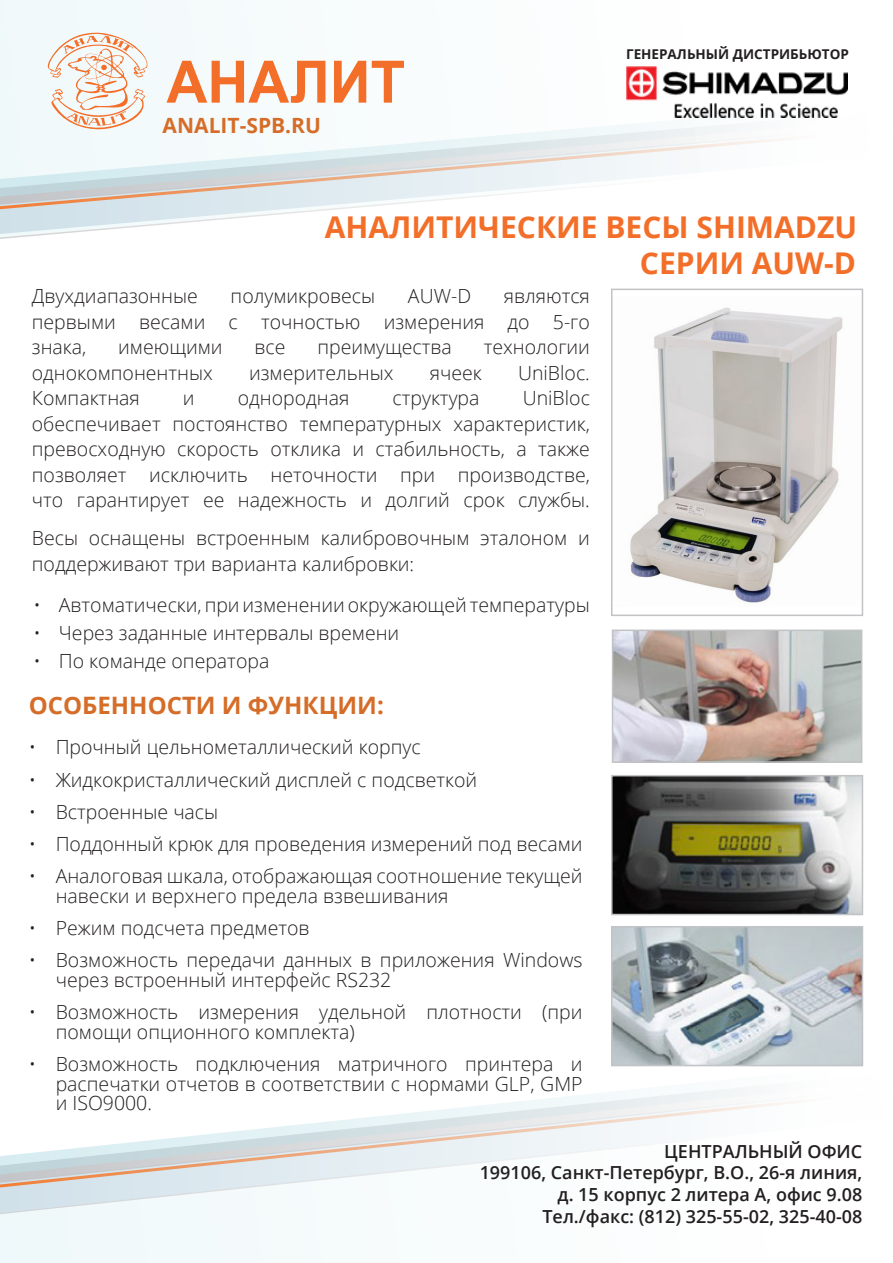
<style>
.page{position:relative;width:893px;height:1263px;background:#fff}
.page>*{position:absolute;margin:0;border:0;box-sizing:border-box;transform-origin:0 0}
.t1{font:700 30px "Open Sans";color:#f36e28}
.подзаголовок{font:700 24px "Open Sans";color:#d56d29}
.t2{font:700 21px "Open Sans";color:#d56d29}
.текст{font:300 19.5px/25.5px "Open Sans";color:#231f20}
.t3{font:600 18px/21.6px "Open Sans";color:#231f20;text-align:right}
.t4{font:700 13.5px "Open Sans";color:#231f20}
</style>
<div class="page">
<div style="left:0;top:0;width:404px;height:239px;background:#f5fbfb"></div>
<div style="left:0;top:1219px;width:264px;height:44px;background:#f2f9fa"></div>
<svg style="left:167px;top:61px;width:237px;height:39px"></svg>
<svg style="left:46px;top:32px;width:114px;height:68px"></svg>
<img style="left:626px;top:66px;width:222px;height:34px">
<svg style="left:0;top:217px;width:404px;height:21px"></svg>
<svg style="left:0;top:100px;width:838px;height:20px"></svg>
<svg style="left:0;top:120px;width:788px;height:97px"></svg>
<svg style="left:0;top:1197px;width:258px;height:22px;fill:#f2f9fa"></svg>
<svg style="left:0;top:1087px;width:797px;height:110px"></svg>
<img style="left:630px;top:307px;width:213px;height:296px">
<div style="left:611px;top:289px;width:252px;height:327px;border:2px solid #c2c3c6"></div>
<img style="left:615px;top:632px;width:244px;height:128px">
<div style="left:612px;top:629px;width:250px;height:134px;border:2px solid #c2c3c6"></div>
<img style="left:614px;top:778px;width:246px;height:134px">
<div style="left:611px;top:775px;width:252px;height:140px;border:2px solid #c2c3c6"></div>
<img style="left:614px;top:929px;width:246px;height:134px">
<div style="left:611px;top:926px;width:252px;height:140px;border:2px solid #c2c3c6"></div>
<p class="t2" style="left:163px;top:111px;width:160px">ANALIT-SPB.RU</p>
<p class="t4" style="left:626px;top:45px;width:224px">ГЕНЕРАЛЬНЫЙ ДИСТРИБЬЮТОР</p>
<p class="t1" style="left:325px;top:206px;width:534px">АНАЛИТИЧЕСКИЕ ВЕСЫ SHIMADZU</p>
<p class="t1" style="left:640px;top:242px;width:218px">СЕРИИ AUW-D</p>
<p class="текст" style="left:32px;top:283px;width:168px">Двухдиапазонные</p>
<p class="текст" style="left:231px;top:283px;width:146px">полумикровесы</p>
<p class="текст" style="left:408px;top:283px;width:65px">AUW-D</p>
<p class="текст" style="left:32px;top:283px;width:560px;text-align:justify;text-indent:472px">являются первыми весами с точностью измерения до 5-го знака,</p>
<p class="текст" style="left:118px;top:334px;width:106px">имеющими</p>
<p class="текст" style="left:255px;top:334px;width:33px">все</p>
<p class="текст" style="left:317px;top:334px;width:136px">преимущества</p>
<p class="текст" style="left:484px;top:334px;width:108px">технологии</p>
<p class="текст" style="left:32px;top:359px;width:183px">однокомпонентных</p>
<p class="текст" style="left:249px;top:359px;width:146px">измерительных</p>
<p class="текст" style="left:430px;top:359px;width:53px">ячеек</p>
<p class="текст" style="left:518px;top:359px;width:73px">UniBloc.</p>
<p class="текст" style="left:32px;top:385px;width:110px">Компактная</p>
<p class="текст" style="left:183px;top:385px;width:13px">и</p>
<p class="текст" style="left:238px;top:385px;width:113px">однородная</p>
<p class="текст" style="left:392px;top:385px;width:89px">структура</p>
<p class="текст" style="left:32px;top:385px;width:560px;text-align:justify;text-indent:491px">UniBloc обеспечивает постоянство температурных характеристик, превосходную скорость отклика и стабильность, а также позволяет исключить неточности при производстве, что гарантирует ее надежность и долгий срок службы.</p>
<p class="текст" style="left:32px;top:525px;width:559px">Весы оснащены встроенным калибровочным эталоном и поддерживают три варианта калибровки:</p>
<p class="текст" style="left:33px;top:591px;width:558px">• Автоматически, при изменении окружающей температуры</p>
<p class="текст" style="left:33px;top:619px;width:367px">• Через заданные интервалы времени</p>
<p class="текст" style="left:33px;top:647px;width:237px">• По команде оператора</p>
<p class="подзаголовок" style="left:29px;top:688px;width:357px">ОСОБЕННОСТИ И ФУНКЦИИ:</p>
<p class="текст" style="left:29px;top:734px;width:393px">• Прочный цельнометаллический корпус</p>
<p class="текст" style="left:29px;top:766px;width:450px">• Жидкокристаллический дисплей с подсветкой</p>
<p class="текст" style="left:29px;top:798px;width:191px">• Встроенные часы</p>
<p class="текст" style="left:29px;top:831px;width:555px">• Поддонный крюк для проведения измерений под весами</p>
<p class="текст" style="left:56px;top:866px;width:528px;line-height:19.5px;text-indent:-27px">• Аналоговая шкала, отображающая соотношение текущей навески и верхнего предела взвешивания</p>
<p class="текст" style="left:29px;top:915px;width:282px">• Режим подсчета предметов</p>
<p class="текст" style="left:56px;top:950px;width:528px;line-height:19.5px;text-indent:-27px">• Возможность передачи данных в приложения Windows через встроенный интерфейс RS232</p>
<p class="текст" style="left:56px;top:1002px;width:528px;line-height:19.5px;text-indent:-27px">• Возможность измерения удельной плотности (при помощи опционного комплекта)</p>
<p class="текст" style="left:56px;top:1054px;width:528px;line-height:19.5px;text-align:justify;text-indent:-27px">• Возможность подключения матричного принтера и распечатки отчетов в соответствии с нормами GLP, GMP и ISO9000.</p>
<p class="t3" style="left:664px;top:1140px;width:199px">ЦЕНТРАЛЬНЫЙ ОФИС</p>
<p class="t3" style="left:480px;top:1161px;width:384px">199106, Санкт-Петербург, В.О., 26-я линия, д. 15 корпус 2 литера А, офис 9.08</p>
<p class="t3" style="left:542px;top:1205px;width:321px">Тел./факс: (812) 325-55-02, 325-40-08</p>
</div>
